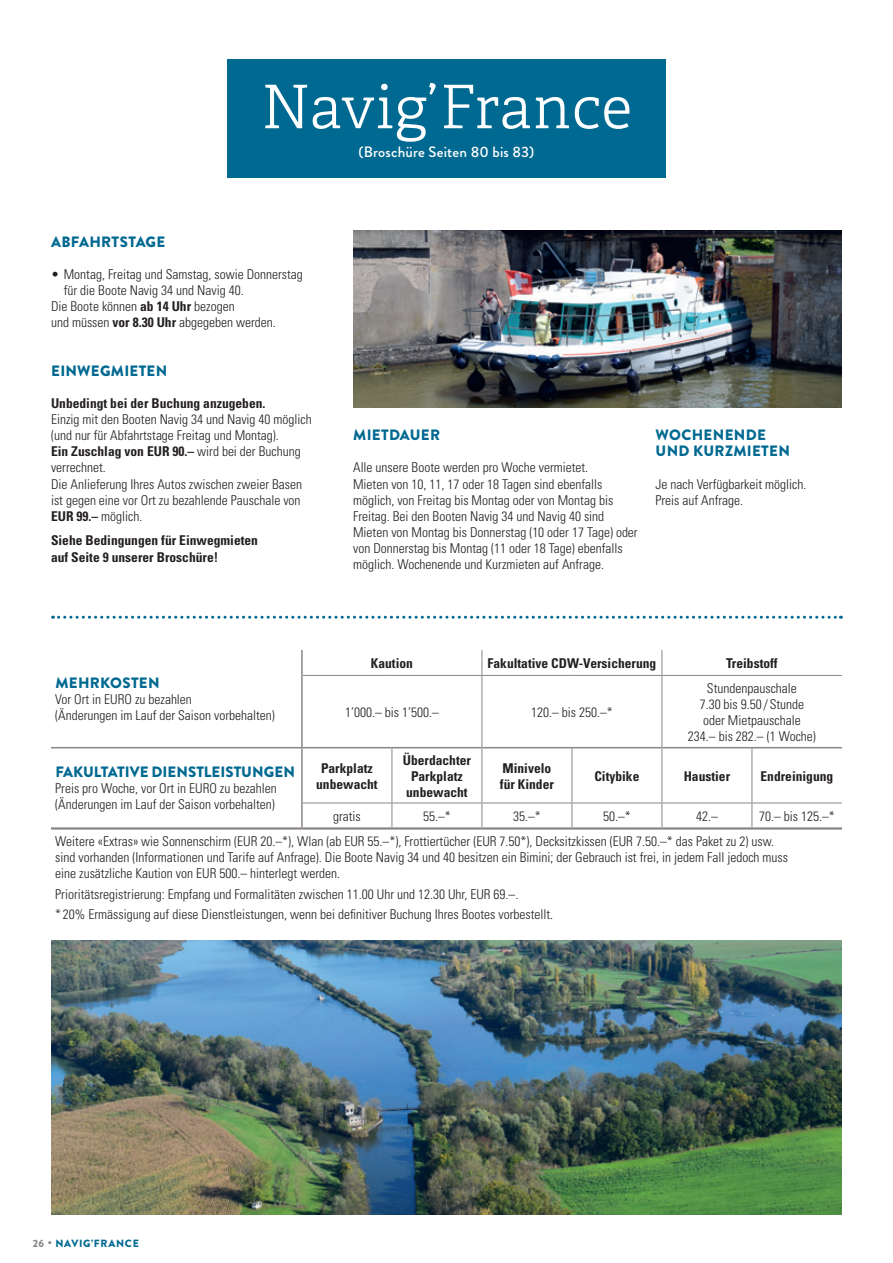
<style>
.page{position:relative;width:893px;height:1263px;background:#fff}
.page>*{position:absolute;margin:0;border:0;box-sizing:border-box;transform-origin:0 0}
.t1{font:300 60px "Adelle";letter-spacing:.015em;color:#fff}
.t2{font:900 15px/16.2px "Brandon Grotesque";letter-spacing:.015em;color:#006991}
.t3{font:500 15px "Brandon Grotesque";letter-spacing:.01em;color:#fff}
.t4{font:300 condensed 13.5px/16px "Univers";color:#231f20}
.t5{font:700 condensed 13.5px/16px "Univers";color:#231f20}
.t6{font:900 10.5px "Brandon Grotesque";letter-spacing:.07em;color:#006991}
.s1{font-weight:700}
.s2{color:#8a8685}
</style>
<div class="page">
<svg style="left:53px;top:616px;width:788px;height:3px"></svg>
<img style="left:51px;top:940px;width:791px;height:274px">
<img style="left:353px;top:231px;width:489px;height:177px">
<div style="left:227px;top:60px;width:439px;height:118px;background:#006991"></div>
<hr style="left:51px;top:747px;width:251px;height:1px;background:#8a8685">
<hr style="left:302px;top:747px;width:90px;height:1px;background:#8a8685">
<hr style="left:392px;top:747px;width:90px;height:1px;background:#8a8685">
<hr style="left:482px;top:747px;width:90px;height:1px;background:#8a8685">
<hr style="left:572px;top:747px;width:90px;height:1px;background:#8a8685">
<hr style="left:662px;top:747px;width:90px;height:1px;background:#8a8685">
<hr style="left:752px;top:747px;width:90px;height:1px;background:#8a8685">
<hr style="left:303px;top:675px;width:89px;height:1px;background:#8a8685">
<hr style="left:392px;top:675px;width:90px;height:1px;background:#8a8685">
<hr style="left:482px;top:675px;width:90px;height:1px;background:#8a8685">
<hr style="left:572px;top:675px;width:90px;height:1px;background:#8a8685">
<hr style="left:662px;top:675px;width:90px;height:1px;background:#8a8685">
<hr style="left:752px;top:675px;width:90px;height:1px;background:#8a8685">
<hr style="left:301px;top:650px;width:2px;height:25px;background:#8a8685">
<hr style="left:301px;top:675px;width:2px;height:72px;background:#8a8685">
<hr style="left:301px;top:748px;width:2px;height:55px;background:#8a8685">
<hr style="left:301px;top:803px;width:2px;height:24px;background:#8a8685">
<hr style="left:303px;top:803px;width:89px;height:1px;background:#8a8685">
<hr style="left:392px;top:803px;width:90px;height:1px;background:#8a8685">
<hr style="left:482px;top:803px;width:90px;height:1px;background:#8a8685">
<hr style="left:572px;top:803px;width:90px;height:1px;background:#8a8685">
<hr style="left:662px;top:803px;width:90px;height:1px;background:#8a8685">
<hr style="left:752px;top:803px;width:90px;height:1px;background:#8a8685">
<svg style="left:482px;top:650px;width:1px;height:25px"></svg>
<svg style="left:662px;top:650px;width:1px;height:25px"></svg>
<hr style="left:482px;top:676px;width:1px;height:72px;background:#8a8685">
<hr style="left:662px;top:676px;width:1px;height:72px;background:#8a8685">
<hr style="left:392px;top:748px;width:1px;height:55px;background:#8a8685">
<hr style="left:482px;top:748px;width:1px;height:55px;background:#8a8685">
<hr style="left:572px;top:748px;width:1px;height:55px;background:#8a8685">
<hr style="left:662px;top:748px;width:1px;height:55px;background:#8a8685">
<hr style="left:752px;top:748px;width:1px;height:55px;background:#8a8685">
<svg style="left:392px;top:803px;width:1px;height:24px"></svg>
<svg style="left:482px;top:803px;width:1px;height:24px"></svg>
<svg style="left:572px;top:803px;width:1px;height:24px"></svg>
<svg style="left:662px;top:803px;width:1px;height:24px"></svg>
<svg style="left:752px;top:803px;width:1px;height:24px"></svg>
<hr style="left:51px;top:827px;width:251px;height:3px;background:#8a8685">
<hr style="left:302px;top:827px;width:90px;height:3px;background:#8a8685">
<hr style="left:392px;top:827px;width:90px;height:3px;background:#8a8685">
<hr style="left:482px;top:827px;width:90px;height:3px;background:#8a8685">
<hr style="left:572px;top:827px;width:90px;height:3px;background:#8a8685">
<hr style="left:662px;top:827px;width:90px;height:3px;background:#8a8685">
<hr style="left:752px;top:827px;width:90px;height:3px;background:#8a8685">
<h1 class="t1" style="left:261px;top:70px;width:372px">Navig’France</h1>
<p class="t3" style="left:359px;top:141px;width:177px">(Broschüre Seiten 80 bis 83)</p>
<p class="t2" style="left:51px;top:234px;width:116px">ABFAHRTSTAGE</p>
<p class="t4" style="left:51px;top:266px;width:253px">• Montag, Freitag und Samstag, sowie Donnerstag</p>
<p class="t4" style="left:64px;top:282px;width:181px">für die Boote Navig 34 und Navig 40.</p>
<p class="t4" style="left:51px;top:298px;width:185px">Die Boote können <span class="s1">ab 14 Uhr</span> bezogen</p>
<p class="t4" style="left:51px;top:315px;width:226px">und müssen <span class="s1">vor 8.30 Uhr</span> abgegeben werden.</p>
<p class="t2" style="left:51px;top:363px;width:118px">EINWEGMIETEN</p>
<p class="t5" style="left:51px;top:395px;width:216px">Unbedingt bei der Buchung anzugeben.</p>
<p class="t4" style="left:51px;top:411px;width:262px">Einzig mit den Booten Navig 34 und Navig 40 möglich (und nur für Abfahrtstage Freitag und Montag).<br><span class="s1">Ein Zuschlag von EUR 90.–</span> wird bei der Buchung verrechnet.<br>Die Anlieferung Ihres Autos zwischen zweier Basen ist gegen eine vor Ort zu bezahlende Pauschale von <span class="s1">EUR 99.–</span> möglich.</p>
<p class="t5" style="left:51px;top:533px;width:209px">Siehe Bedingungen für Einwegmieten auf Seite 9 unserer Broschüre!</p>
<p class="t2" style="left:353px;top:427px;width:88px">MIETDAUER</p>
<p class="t4" style="left:353px;top:460px;width:286px">Alle unsere Boote werden pro Woche vermietet.<br>Mieten von 10, 11, 17 oder 18 Tagen sind ebenfalls möglich, von Freitag bis Montag oder von Montag bis Freitag. Bei den Booten Navig 34 und Navig 40 sind Mieten von Montag bis Donnerstag (10 oder 17 Tage) oder von Donnerstag bis Montag (11 oder 18 Tage) ebenfalls möglich. Wochenende und Kurzmieten auf Anfrage.</p>
<p class="t2" style="left:656px;top:427px;width:136px">WOCHENENDE<br>UND KURZMIETEN</p>
<p class="t4" style="left:655px;top:476px;width:152px">Je nach Verfügbarkeit möglich.<br>Preis auf Anfrage.</p>
<p class="t2" style="left:55px;top:675px;width:106px">MEHRKOSTEN</p>
<p class="t4" style="left:55px;top:691px;width:221px">Vor Ort in EURO zu bezahlen<br>(Änderungen im Lauf der Saison vorbehalten)</p>
<p class="t5" style="left:371px;top:655px;width:44px">Kaution</p>
<p class="t5" style="left:488px;top:655px;width:170px">Fakultative CDW-Versicherung</p>
<p class="t5" style="left:726px;top:655px;width:53px">Treibstoff</p>
<p class="t4" style="left:345px;top:704px;width:95px">1’000.– bis 1’500.–</p>
<p class="t4" style="left:531px;top:704px;width:83px">120.– bis 250.–*</p>
<p class="t4" style="left:688px;top:680px;width:129px;text-align:center">Stundenpauschale<br>7.30 bis 9.50 / Stunde oder Mietpauschale<br>234.– bis 282.– (1 Woche)</p>
<p class="t5" style="left:316px;top:760px;width:63px;text-align:center">Parkplatz unbewacht</p>
<p class="t5" style="left:403px;top:752px;width:70px;text-align:center">Überdachter<br>Parkplatz unbewacht</p>
<p class="t5" style="left:500px;top:760px;width:55px">Minivelo für Kinder</p>
<p class="t5" style="left:594px;top:768px;width:47px">Citybike</p>
<p class="t5" style="left:684px;top:768px;width:48px">Haustier</p>
<p class="t5" style="left:761px;top:768px;width:74px">Endreinigung</p>
<p class="t4" style="left:333px;top:808px;width:29px">gratis</p>
<p class="t4" style="left:423px;top:808px;width:29px">55.–*</p>
<p class="t4" style="left:513px;top:808px;width:29px">35.–*</p>
<p class="t4" style="left:603px;top:808px;width:29px">50.–*</p>
<p class="t4" style="left:696px;top:808px;width:23px">42.–</p>
<p class="t2" style="left:55px;top:764px;width:241px">FAKULTATIVE DIENSTLEISTUNGEN</p>
<p class="t4" style="left:55px;top:780px;width:223px">Preis pro Woche, vor Ort in EURO zu bezahlen (Änderungen im Lauf der Saison vorbehalten)</p>
<p class="t4" style="left:55px;top:804px;width:781px;line-height:25.2px;text-indent:704px">70.– bis 125.–*<br>Weitere «Extras» wie Sonnenschirm (EUR 20.–*), Wlan (ab EUR 55.–*), Frottiertücher (EUR 7.50*), Decksitzkissen (EUR 7.50.–* das Paket zu 2) usw.</p>
<p class="t4" style="left:55px;top:849px;width:734px">sind vorhanden (Informationen und Tarife auf Anfrage). Die Boote Navig 34 und 40 besitzen ein Bimini; der Gebrauch ist frei, in jedem Fall jedoch muss eine zusätzliche Kaution von EUR 500.– hinterlegt werden.</p>
<p class="t4" style="left:55px;top:884px;width:499px;line-height:20.4px">Prioritätsregistrierung: Empfang und Formalitäten zwischen 11.00 Uhr und 12.30 Uhr, EUR 69.–.<br>* 20% Ermässigung auf diese Dienstleistungen, wenn bei definitiver Buchung Ihres Bootes vorbestellt.</p>
<p class="t6" style="left:33px;top:1235px;width:108px"><span class="s2">26 •</span> NAVIG’FRANCE</p>
</div>
